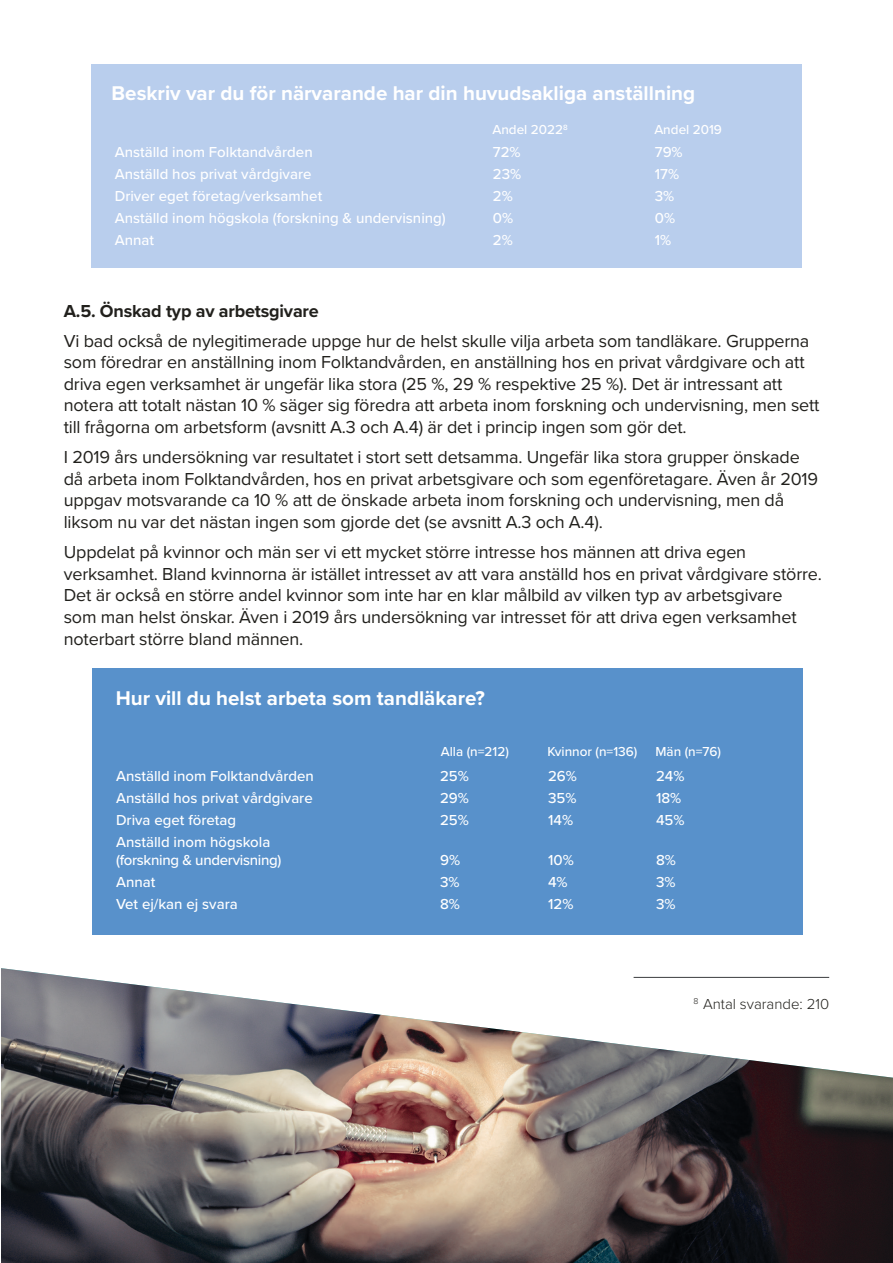
<style>
.page{position:relative;width:893px;height:1263px;background:#fff}
.page>*{position:absolute;margin:0;border:0;box-sizing:border-box;transform-origin:0 0}
.t1{font:700 20.55px "Proxima Nova";color:#fff}
.t2{font:18px/21.6px "Proxima Nova";letter-spacing:-.01em;color:#21201c}
.Styckeformat_7{font:700 18px "Proxima Nova";letter-spacing:-.01em;color:#21201c}
.t3{font:500 15px "Proxima Nova";color:#fff}
.t4{font:500 15px/18px "Proxima Nova";letter-spacing:-.02em;color:#fff}
.t5{font:300 15px "Proxima Nova";color:#21201c}
.t6{font:500 13.5px "Proxima Nova";color:#fff}
</style>
<div class="page">
<img style="left:1px;top:968px;width:892px;height:295px">
<div style="left:91px;top:64px;width:710px;height:204px;background:#b9ceed"></div>
<div style="left:93px;top:668px;width:710px;height:267px;background:#5891cb"></div>
<hr style="left:634px;top:977px;width:195px;height:1px;background:#1f2123">
<p class="t1" style="left:112px;top:78px;width:585px">Beskriv var du för närvarande har din huvudsakliga anställning</p>
<p class="t6" style="left:492px;top:120px;width:77px">Andel 2022<sup>8</sup></p>
<p class="t6" style="left:654px;top:119px;width:69px">Andel 2019</p>
<p class="t3" style="left:115px;top:141px;width:199px">Anställd inom Folktandvården</p>
<p class="t3" style="left:493px;top:141px;width:29px">72%</p>
<p class="t3" style="left:655px;top:141px;width:29px">79%</p>
<p class="t3" style="left:115px;top:163px;width:198px">Anställd hos privat vårdgivare</p>
<p class="t3" style="left:493px;top:163px;width:30px">23%</p>
<p class="t3" style="left:655px;top:163px;width:26px">17%</p>
<p class="t3" style="left:115px;top:185px;width:209px">Driver eget företag/verksamhet</p>
<p class="t3" style="left:493px;top:185px;width:21px">2%</p>
<p class="t3" style="left:655px;top:185px;width:21px">3%</p>
<p class="t3" style="left:115px;top:207px;width:333px">Anställd inom högskola (forskning &amp; undervisning)</p>
<p class="t3" style="left:493px;top:207px;width:22px">0%</p>
<p class="t3" style="left:655px;top:207px;width:22px">0%</p>
<p class="t3" style="left:115px;top:229px;width:41px">Annat</p>
<p class="t3" style="left:493px;top:229px;width:21px">2%</p>
<p class="t3" style="left:655px;top:229px;width:18px">1%</p>
<p class="Styckeformat_7" style="left:64px;top:297px;width:257px">A.5. Önskad typ av arbetsgivare</p>
<p class="t2" style="left:64px;top:329px;width:757px">Vi bad också de nylegitimerade uppge hur de helst skulle vilja arbeta som tandläkare. Grupperna som föredrar en anställning inom Folktandvården, en anställning hos en privat vårdgivare och att driva egen verksamhet är ungefär lika stora (25 %, 29 % respektive 25 %). Det är intressant att notera att totalt nästan 10 % säger sig föredra att arbeta inom forskning och undervisning, men sett till frågorna om arbetsform (avsnitt A.3 och A.4) är det i princip ingen som gör det.</p>
<p class="t2" style="left:64px;top:446px;width:756px">I 2019 års undersökning var resultatet i stort sett detsamma. Ungefär lika stora grupper önskade då arbeta inom Folktandvården, hos en privat arbetsgivare och som egenföretagare. Även år 2019 uppgav motsvarande ca 10 % att de önskade arbeta inom forskning och undervisning, men då liksom nu var det nästan ingen som gjorde det (se avsnitt A.3 och A.4).</p>
<p class="t2" style="left:64px;top:540px;width:759px">Uppdelat på kvinnor och män ser vi ett mycket större intresse hos männen att driva egen verksamhet. Bland kvinnorna är istället intresset av att vara anställd hos en privat vårdgivare större.<br>Det är också en större andel kvinnor som inte har en klar målbild av vilken typ av arbetsgivare<br>som man helst önskar. Även i 2019 års undersökning var intresset för att driva egen verksamhet noterbart större bland männen.</p>
<p class="t1" style="left:116px;top:682px;width:371px">Hur vill du helst arbeta som tandläkare?</p>
<p class="t6" style="left:441px;top:741px;width:70px">Alla (n=212)</p>
<p class="t6" style="left:547px;top:741px;width:92px">Kvinnor (n=136)</p>
<p class="t6" style="left:655px;top:741px;width:67px">Män (n=76)</p>
<p class="t3" style="left:116px;top:765px;width:199px">Anställd inom Folktandvården</p>
<p class="t3" style="left:440px;top:765px;width:30px">25%</p>
<p class="t3" style="left:548px;top:765px;width:30px">26%</p>
<p class="t3" style="left:656px;top:765px;width:30px">24%</p>
<p class="t3" style="left:116px;top:787px;width:198px">Anställd hos privat vårdgivare</p>
<p class="t3" style="left:440px;top:787px;width:30px">29%</p>
<p class="t3" style="left:548px;top:787px;width:30px">35%</p>
<p class="t3" style="left:656px;top:787px;width:27px">18%</p>
<p class="t3" style="left:116px;top:809px;width:122px">Driva eget företag</p>
<p class="t3" style="left:440px;top:809px;width:30px">25%</p>
<p class="t3" style="left:548px;top:809px;width:27px">14%</p>
<p class="t3" style="left:656px;top:809px;width:30px">45%</p>
<p class="t4" style="left:116px;top:832px;width:167px">Anställd inom högskola (forskning &amp; undervisning)</p>
<p class="t3" style="left:440px;top:848px;width:22px">9%</p>
<p class="t3" style="left:548px;top:848px;width:27px">10%</p>
<p class="t3" style="left:656px;top:848px;width:21px">8%</p>
<p class="t3" style="left:116px;top:870px;width:41px">Annat</p>
<p class="t3" style="left:440px;top:870px;width:21px">3%</p>
<p class="t3" style="left:548px;top:870px;width:21px">4%</p>
<p class="t3" style="left:656px;top:870px;width:21px">3%</p>
<p class="t3" style="left:116px;top:892px;width:123px">Vet ej/kan ej svara</p>
<p class="t3" style="left:440px;top:892px;width:21px">8%</p>
<p class="t3" style="left:548px;top:892px;width:27px">12%</p>
<p class="t3" style="left:656px;top:892px;width:21px">3%</p>
<p class="t5" style="left:693px;top:993px;width:137px"><sup>8</sup> Antal svarande: 210</p>
</div>
